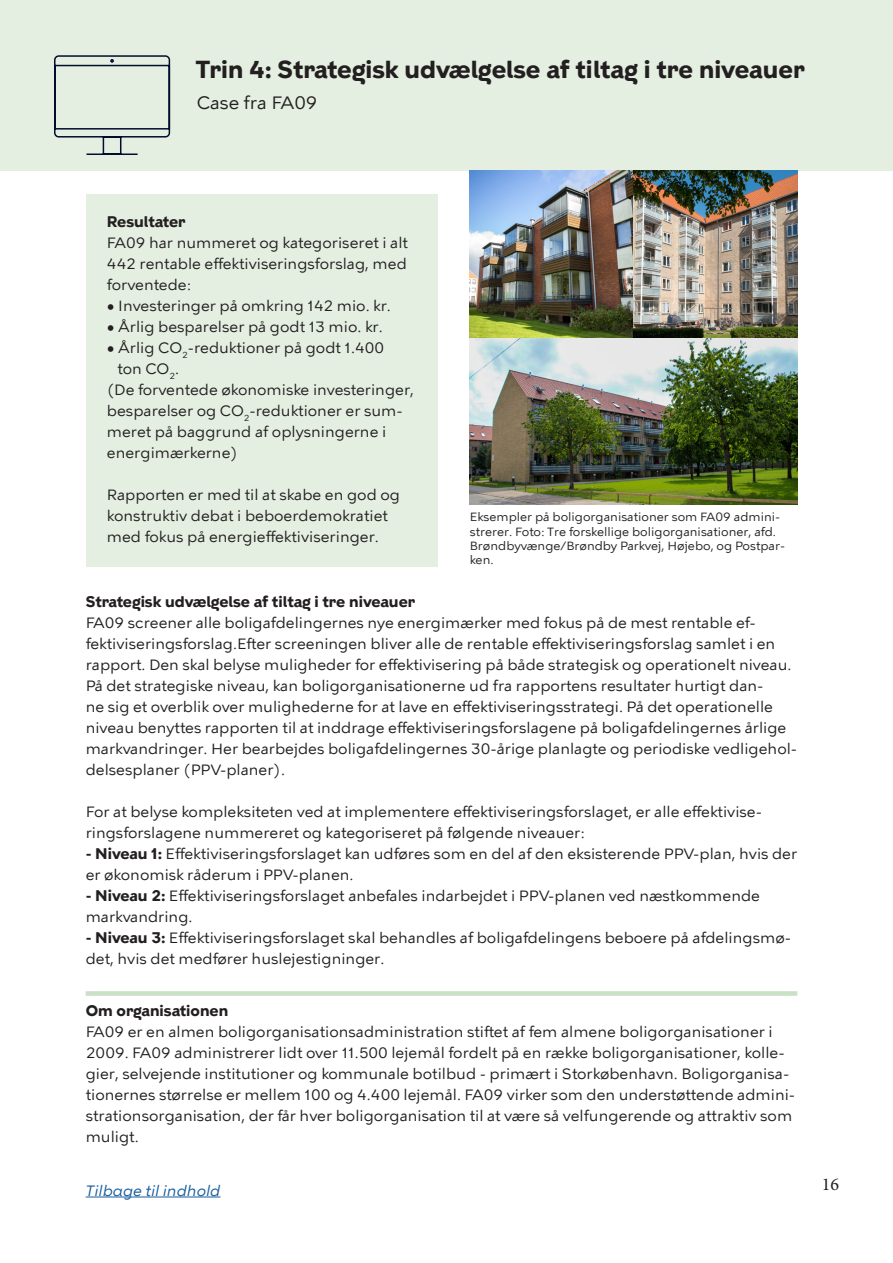
<style>
.page{position:relative;width:893px;height:1263px;background:#fff}
.page>*{position:absolute;margin:0;border:0;box-sizing:border-box;transform-origin:0 0}
.t1{font:700 24px "KBH";color:#231f20}
.t2{font:18px "KBH Tekst 2";color:#231f20}
.t3{font:18px "Minion Pro";color:#231f20}
.t4{font:15px/21px "KBH Tekst";color:#231f20}
.t5{font:700 15px "KBH";color:#231f20}
.t6{font:15px/21px "KBH Tekst 2";color:#231f20}
.t7{font:italic 15px "KBH Tekst";color:#175d9e}
.t8{font:12px/14.4px "KBH Tekst";color:#231f20}
.s1{font-family:"KBH"}
.s2{font-family:"KBH Tekst"}
.s3{font-family:"KBH Tekst 2"}
.s4{font-weight:700}
</style>
<div class="page">
<div style="left:0;top:0;width:893px;height:170px;background:#e4efe1"></div>
<div style="left:86px;top:195px;width:351px;height:372px;background:#e4efe1"></div>
<div style="left:86px;top:991px;width:711px;height:5px;background:#c8e0c4"></div>
<svg style="left:54px;top:55px;width:117px;height:100px"></svg>
<img style="left:470px;top:170px;width:327px;height:335px">
<hr style="left:86px;top:1196px;width:134px;height:1px;background:#175d9e">
<h1 class="t1" style="left:196px;top:55px;width:611px">Trin 4: Strategisk udvælgelse af tiltag i tre niveauer</h1>
<p class="t2" style="left:197px;top:91px;width:122px">Case fra <span class="s1">FA09</span></p>
<h2 class="t5" style="left:107px;top:213px;width:80px">Resultater</h2>
<p class="t4" style="left:107px;top:232px;width:303px;text-align:justify">FA09 har nummeret og kategoriseret i alt 442 rentable effektiviseringsforslag, med forventede:</p>
<p class="t4" style="left:107px;top:295px;width:285px">• Investeringer på omkring 142 mio. kr.</p>
<p class="t4" style="left:107px;top:316px;width:277px">• Årlig besparelser på godt 13 mio. kr.</p>
<p class="t4" style="left:118px;top:337px;width:268px;text-indent:-11px">• Årlig CO<sub>2</sub>-reduktioner på godt 1.400 ton CO<sub>2</sub>.</p>
<p class="t4" style="left:107px;top:379px;width:309px">(De forventede økonomiske investeringer,</p>
<p class="t6" style="left:107px;top:421px;width:281px">meret på baggrund af oplysningerne i <span class="s2">energimærkerne)</span></p>
<p class="t4" style="left:107px;top:484px;width:295px">Rapporten er med til at skabe en god og konstruktiv debat i beboerdemokratiet med fokus på energieffektiviseringer.</p>
<p class="t4" style="left:107px;top:400px;width:297px">besparelser og CO<sub>2</sub>-reduktioner er sum<span class="s3">-</span></p>
<p class="t8" style="left:470px;top:510px;width:312px">Eksempler på boligorganisationer som FA09 admini&shy;strerer. Foto: Tre forskellige boligorganisationer, afd.</p>
<p class="t8" style="left:470px;top:538px;width:317px">Brøndbyvænge/Brøndby Parkvej, Højebo, og Postpar&shy;ken.</p>
<h2 class="t5" style="left:86px;top:593px;width:331px">Strategisk udvælgelse af tiltag i tre niveauer</h2>
<p class="t4" style="left:86px;top:633px;width:707px">fektiviseringsforslag.Efter screeningen bliver alle de rentable effektiviseringsforslag samlet i en rapport. Den skal belyse muligheder for effektivisering på både strategisk og operationelt niveau.</p>
<p class="t4" style="left:86px;top:696px;width:702px">ne sig et overblik over mulighederne for at lave en effektiviseringsstrategi. På det operationelle niveau benyttes rapporten til at inddrage effektiviseringsforslagene på boligafdelingernes årlige</p>
<p class="t4" style="left:86px;top:759px;width:201px">delsesplaner (PPV-planer).</p>
<p class="t4" style="left:86px;top:612px;width:672px">FA09 screener alle boligafdelingernes nye energimærker med fokus på de mest rentable ef<span class="s3">-</span></p>
<p class="t4" style="left:86px;top:675px;width:679px">På det strategiske niveau, kan boligorganisationerne ud fra rapportens resultater hurtigt dan<span class="s3">-</span></p>
<p class="t4" style="left:86px;top:738px;width:713px">markvandringer. Her bearbejdes boligafdelingernes 30-årige planlagte og periodiske vedligehol<span class="s3">-</span></p>
<p class="t4" style="left:86px;top:801px;width:678px">For at belyse kompleksiteten ved at implementere effektiviseringsforslaget, er alle effektivise<span class="s3">-</span></p>
<p class="t4" style="left:86px;top:822px;width:500px">ringsforslagene nummereret og kategoriseret på følgende niveauer:</p>
<p class="t4" style="left:86px;top:843px;width:713px"><span class="s4">- Niveau 1:</span> Effektiviseringsforslaget kan udføres som en del af den eksisterende PPV-plan, hvis der er økonomisk råderum i PPV-planen.</p>
<p class="t4" style="left:86px;top:885px;width:676px"><span class="s4">- Niveau 2:</span> Effektiviseringsforslaget anbefales indarbejdet i PPV-planen ved næstkommende markvandring.</p>
<p class="t4" style="left:86px;top:948px;width:300px">det, hvis det medfører huslejestigninger.</p>
<h3 class="t5" style="left:86px;top:1001px;width:144px">Om organisationen</h3>
<p class="t4" style="left:86px;top:1020px;width:688px">FA09 er en almen boligorganisationsadministration stiftet af fem almene boligorganisationer i</p>
<p class="t4" style="left:86px;top:927px;width:707px"><span class="s4">- Niveau 3:</span> Effektiviseringsforslaget skal behandles af boligafdelingens beboere på afdelingsmø<span class="s3">-</span></p>
<p class="t4" style="left:86px;top:1041px;width:711px">2009. FA09 administrerer lidt over 11.500 lejemål fordelt på en række boligorganisationer, kolle&shy;gier, selvejende institutioner og kommunale botilbud - primært i Storkøbenhavn. Boligorganisa&shy;tionernes størrelse er mellem 100 og 4.400 lejemål. FA09 virker som den understøttende admini<span class="s3">-</span></p>
<p class="t4" style="left:86px;top:1104px;width:708px">strationsorganisation, der får hver boligorganisation til at være så velfungerende og attraktiv som muligt.</p>
<p class="t7" style="left:86px;top:1181px;width:136px">Tilbage til indhold</p>
<p class="t3" style="left:822px;top:1172px;width:19px">16</p>
</div>
